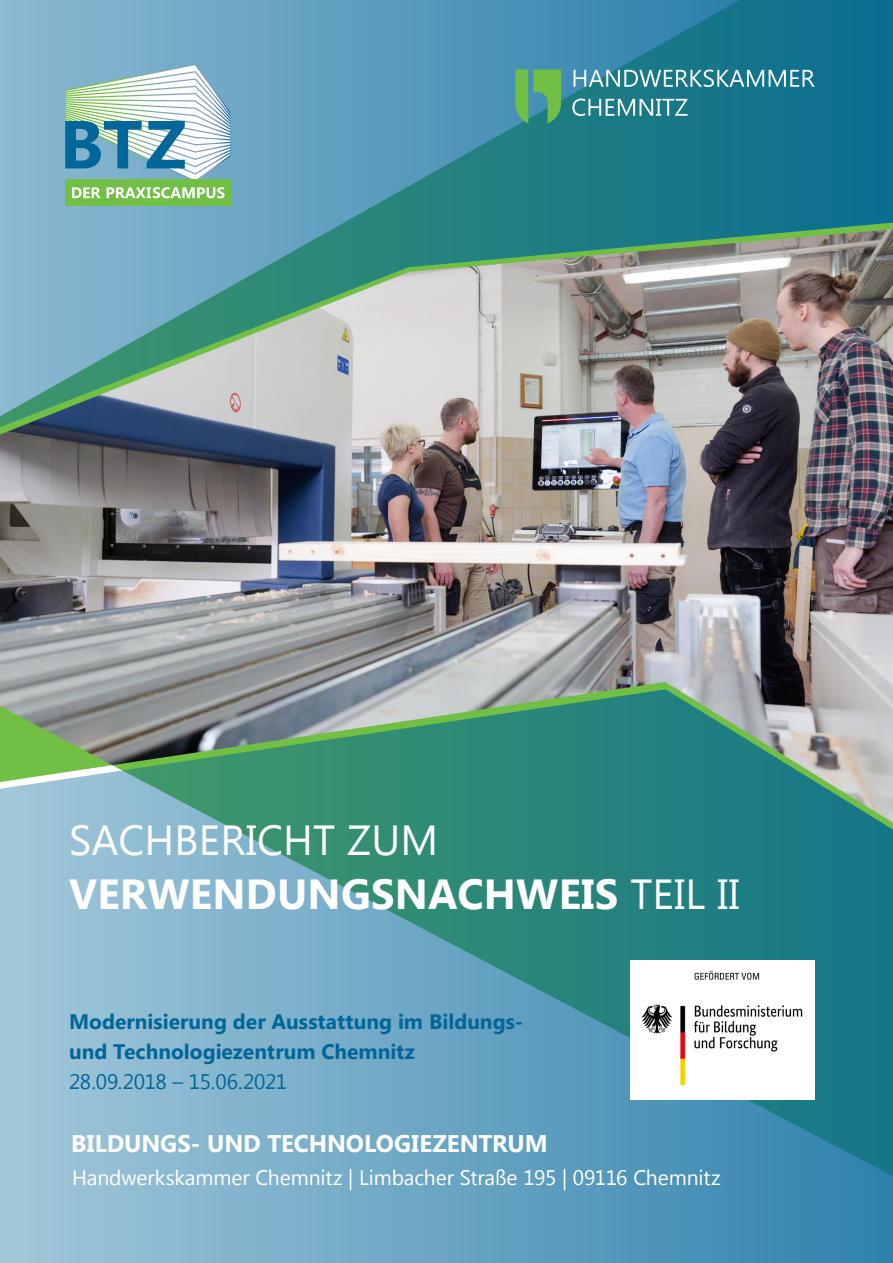
<style>
.page{position:relative;width:893px;height:1263px;background:#fff}
.page>*{position:absolute;margin:0;border:0;box-sizing:border-box;transform-origin:0 0}
.t1{font:700 42px "Lao UI";letter-spacing:.005em;color:#fff}
.t2{font:42px "Lao UI";letter-spacing:.005em;color:#fff}
.t3{font:700 24px "Lao UI";letter-spacing:-.005em;color:#fff}
.t4{font:700 21px "Lao UI";color:#01669a}
.t5{font:21px "Lao UI";letter-spacing:-.005em;color:#fff}
.t6{font:21px "Lao UI";letter-spacing:-.02em;color:#01669a}
.s1{font-weight:400}
</style>
<div class="page">
<img style="left:0;top:472px;width:893px;height:210px">
<svg style="left:0;top:689px;width:893px;height:574px;background:#5f9eaa"></svg>
<img style="left:0;top:0;width:893px;height:472px">
<svg style="left:572px;top:99px;width:116px;height:17px"></svg>
<svg style="left:573px;top:70px;width:242px;height:17px"></svg>
<svg style="left:515px;top:70px;width:46px;height:54px;background:#5cab66"></svg>
<div style="left:65px;top:179px;width:166px;height:27px;background:#71bf44"></div>
<svg style="left:65px;top:64px;width:166px;height:134px"></svg>
<img style="left:630px;top:961px;width:185px;height:138px">
<p class="t2" style="left:69px;top:811px;width:371px">SACHBERICHT ZUM</p>
<p class="t1" style="left:69px;top:865px;width:672px">VERWENDUNGSNACHWEIS <span class="s1">TEIL II</span></p>
<p class="t4" style="left:69px;top:1007px;width:456px">Modernisierung der Ausstattung im Bildungs-</p>
<p class="t4" style="left:69px;top:1037px;width:347px">und Technologiezentrum Chemnitz</p>
<p class="t6" style="left:69px;top:1067px;width:219px">28.09.2018 – 15.06.2021</p>
<p class="t3" style="left:71px;top:1127px;width:478px">BILDUNGS- UND TECHNOLOGIEZENTRUM</p>
<p class="t5" style="left:72px;top:1163px;width:650px">Handwerkskammer Chemnitz | Limbacher Straße 195 | 09116 Chemnitz</p>
</div>
